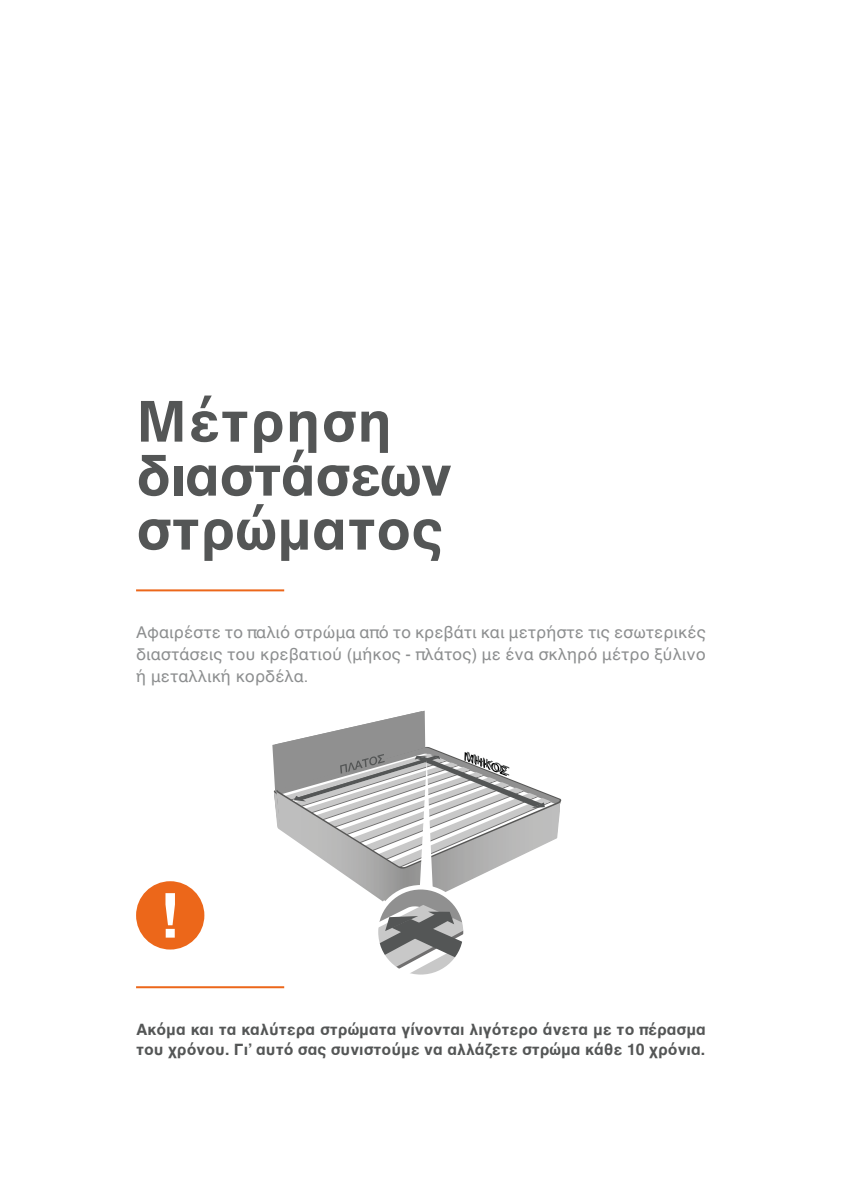
<style>
.page{position:relative;width:842px;height:1191px;background:#fff}
.page>*{position:absolute;margin:0;border:0;box-sizing:border-box;transform-origin:0 0}
.t1{font:700 57.6px/54px "Helvetica";color:#545656}
.t2{font:16.6px/21.6px "Helvetica";color:#8c8e8f;text-align:justify}
.t3{font:700 16px/20px "Helvetica";color:#545656}
</style>
<div class="page">
<hr style="left:136px;top:589px;width:148px;height:2px;background:#ec671a">
<div style="left:136px;top:881px;width:68px;height:68px;background:#ec671a;border-radius:50%"></div>
<svg style="left:165px;top:893px;width:10px;height:44px"></svg>
<hr style="left:136px;top:986px;width:148px;height:2px;background:#ec671a">
<svg style="left:272px;top:710px;width:289px;height:265px"></svg>
<h1 class="t1" style="left:136px;top:395px;width:318px">Μέτρηση διαστάσεων στρώματος</h1>
<p class="t2" style="left:136px;top:622px;width:571px">Αφαιρέστε το παλιό στρώμα από το κρεβάτι και μετρήστε τις εσωτερικές διαστάσεις του κρεβατιού (μήκος - πλάτος) με ένα σκληρό μέτρο ξύλινο ή μεταλλική κορδέλα.</p>
<p class="t3" style="left:136px;top:1019px;width:571px">Ακόμα και τα καλύτερα στρώματα γίνονται λιγότερο άνετα με το πέρασμα του χρόνου. Γι’ αυτό σας συνιστούμε να αλλάζετε στρώμα κάθε 10 χρόνια.</p>
</div>
